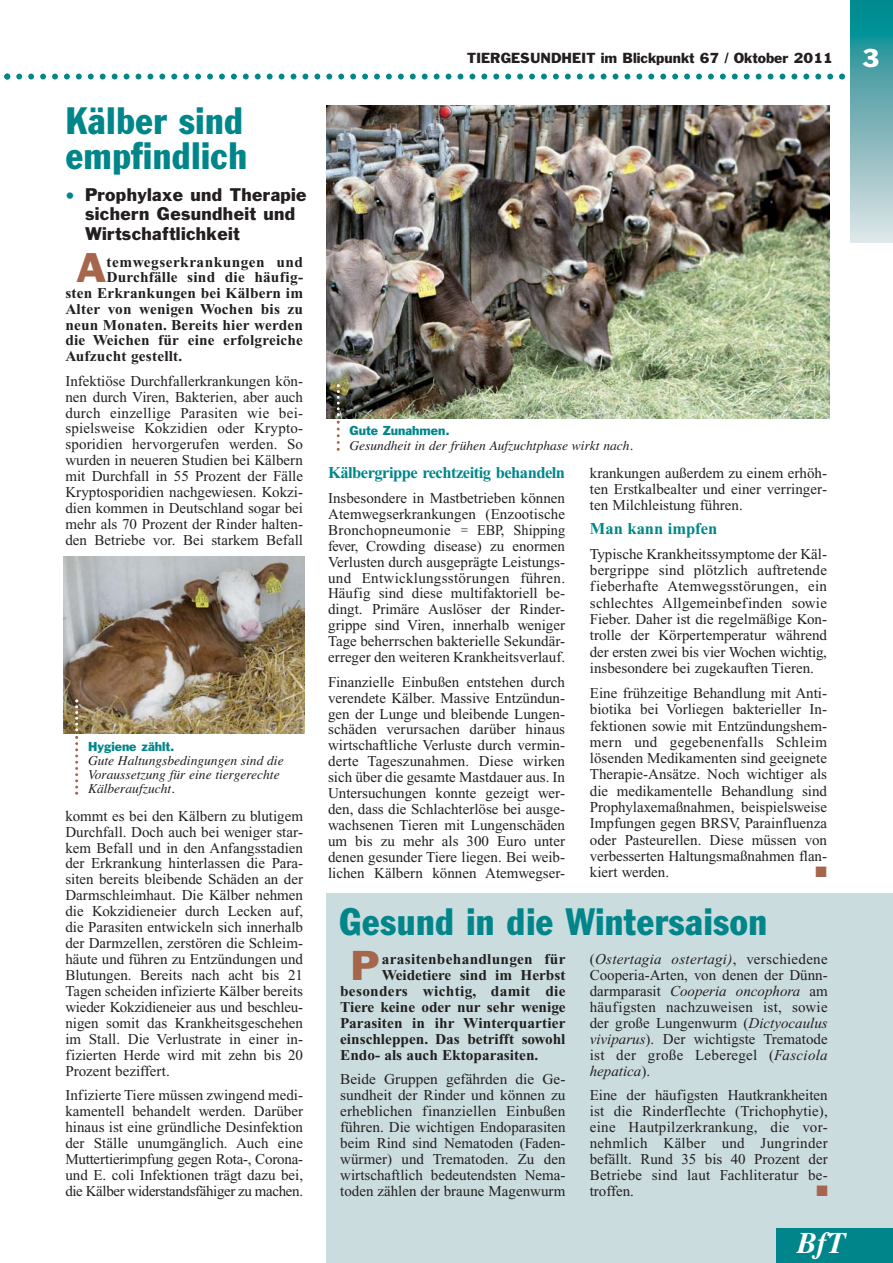
<style>
.page{position:relative;width:893px;height:1263px;background:#fff}
.page>*{position:absolute;margin:0;border:0;box-sizing:border-box;transform-origin:0 0}
.t1{font:38.55px "Franklin Gothic";color:#a6664c}
.t2{font:38.25px "Franklin Gothic";color:#a6664c}
.t3{font:condensed 37.5px/34.5px "Franklin Gothic";letter-spacing:.015em;color:#00868a}
.t4{font:italic 700 30px "Times";color:#fff}
.t5{font:16.95px/19.5px "Franklin Gothic";letter-spacing:.02em;color:#231f20}
.t6{font:700 16.5px "Times New Roman";letter-spacing:-.03em;color:#00868a}
.t7{font:700 16.5px "Times New Roman";color:#00868a}
.t8{font:15px/15.9px "Times New Roman";color:#231f20;text-align:justify}
.t9{font:700 15px "Times New Roman";letter-spacing:.015em;color:#231f20}
.t10{font:700 15px "Times New Roman";letter-spacing:.035em;color:#231f20}
.t11{font:15px "Zapf Dingbats ITC";color:#a6664c}
.t12{font:italic 13.5px/14.2px "Times";color:#231f20}
.t13{font:13.5px "Franklin Gothic";color:#231f20}
.t14{font:12px "Franklin Gothic";color:#00868a}
.s1{color:#00868a}
.s2{font-size:24px;color:#fff}
.s3{font-style:italic}
</style>
<div class="page">
<div style="left:326px;top:894px;width:567px;height:369px;background:#cadcde"></div>
<img style="left:326px;top:105px;width:503px;height:313px">
<svg style="left:337px;top:384px;width:3px;height:67px"></svg>
<svg style="left:4px;top:74px;width:841px;height:6px"></svg>
<svg style="left:850px;top:0;width:43px;height:242px;background:#71b3b8"></svg>
<div style="left:776px;top:1229px;width:117px;height:34px;background:#00868a"></div>
<img style="left:64px;top:556px;width:241px;height:177px">
<svg style="left:75px;top:699px;width:3px;height:96px"></svg>
<h3 class="t3" style="left:66px;top:106px;width:183px">Kälber sind empfindlich</h3>
<p class="t5" style="left:85px;top:186px;width:223px;text-indent:-19px"><span class="s1">•</span> Prophylaxe und Therapie sichern Gesundheit und<br>Wirtschaftlichkeit</p>
<h2 class="t2" style="left:76px;top:254px;width:32px">A</h2>
<p class="t10" style="left:106px;top:257px;width:198px">temwegserkrankungen und</p>
<p class="t9" style="left:106px;top:272px;width:198px">Durchfälle sind die häufig-</p>
<p class="t9" style="left:65px;top:288px;width:239px">sten Erkrankungen bei Kälbern im</p>
<p class="t9" style="left:65px;top:304px;width:239px">Alter von wenigen Wochen bis zu</p>
<p class="t9" style="left:65px;top:320px;width:239px">neun Monaten. Bereits hier werden</p>
<p class="t9" style="left:65px;top:335px;width:239px">die Weichen für eine erfolgreiche</p>
<p class="t9" style="left:65px;top:351px;width:119px">Aufzucht gestellt.</p>
<p class="t8" style="left:65px;top:374px;width:239px">Infektiöse Durchfallerkrankungen kön&shy;nen durch Viren, Bakterien, aber auch durch einzellige Parasiten wie bei&shy;spielsweise Kokzidien oder Krypto&shy;sporidien hervorgerufen werden. So wurden in neueren Studien bei Kälbern mit Durchfall in 55 Prozent der Fälle Kryptosporidien nachgewiesen. Kokzi&shy;dien kommen in Deutschland sogar bei mehr als 70 Prozent der Rinder halten&shy;den Betriebe vor. Bei starkem Befall</p>
<p class="t14" style="left:88px;top:742px;width:88px">Hygiene zählt.</p>
<p class="t12" style="left:88px;top:754px;width:197px">Gute Haltungsbedingungen sind die<br>Voraussetzung für eine tiergerechte<br>Kälberaufzucht.</p>
<p class="t8" style="left:65px;top:809px;width:239px">kommt es bei den Kälbern zu blutigem Durchfall. Doch auch bei weniger star&shy;kem Befall und in den Anfangsstadien der Erkrankung hinterlassen die Para&shy;siten bereits bleibende Schäden an der Darmschleimhaut. Die Kälber nehmen die Kokzidieneier durch Lecken auf, die Parasiten entwickeln sich innerhalb der Darmzellen, zerstören die Schleim&shy;häute und führen zu Entzündungen und Blutungen. Bereits nach acht bis 21<br>Tagen scheiden infizierte Kälber bereits wieder Kokzidieneier aus und beschleu&shy;nigen somit das Krankheitsgeschehen im Stall. Die Verlustrate in einer in&shy;fizierten Herde wird mit zehn bis 20<br>Prozent beziffert.</p>
<p class="t8" style="left:65px;top:1088px;width:239px">Infizierte Tiere müssen zwingend medi&shy;kamentell behandelt werden. Darüber hinaus ist eine gründliche Desinfektion der Ställe unumgänglich. Auch eine Muttertierimpfung gegen Rota-, Corona&shy;und E. coli Infektionen trägt dazu bei, die Kälber widerstandsfähiger zu machen.</p>
<p class="t13" style="left:467px;top:53px;width:414px">TIERGESUNDHEIT im Blickpunkt 67 / Oktober 2011 <span class="s2">3</span></p>
<p class="t14" style="left:350px;top:426px;width:102px">Gute Zunahmen.</p>
<p class="t12" style="left:350px;top:439px;width:285px">Gesundheit in der frühen Aufzuchtphase wirkt nach.</p>
<p class="t6" style="left:328px;top:467px;width:239px">Kälbergrippe rechtzeitig behandeln</p>
<p class="t8" style="left:328px;top:491px;width:239px">Insbesondere in Mastbetrieben können Atemwegserkrankungen (Enzootische Bronchopneumonie = EBP, Shipping fever, Crowding disease) zu enormen Verlusten durch ausgeprägte Leistungs&shy;und Entwicklungsstörungen führen.<br>Häufig sind diese multifaktoriell be&shy;dingt. Primäre Auslöser der Rinder&shy;grippe sind Viren, innerhalb weniger Tage beherrschen bakterielle Sekundär&shy;erreger den weiteren Krankheitsverlauf.</p>
<p class="t8" style="left:328px;top:675px;width:239px">Finanzielle Einbußen entstehen durch verendete Kälber. Massive Entzündun&shy;gen der Lunge und bleibende Lungen&shy;schäden verursachen darüber hinaus wirtschaftliche Verluste durch vermin&shy;derte Tageszunahmen. Diese wirken sich über die gesamte Mastdauer aus. In Untersuchungen konnte gezeigt wer&shy;den, dass die Schlachterlöse bei ausge&shy;wachsenen Tieren mit Lungenschäden um bis zu mehr als 300 Euro unter denen gesunder Tiere liegen. Bei weib&shy;lichen Kälbern können Atemwegser-</p>
<p class="t8" style="left:590px;top:466px;width:239px">krankungen außerdem zu einem erhöh&shy;ten Erstkalbealter und einer verringer&shy;ten Milchleistung führen.</p>
<p class="t7" style="left:590px;top:523px;width:129px">Man kann impfen</p>
<p class="t8" style="left:590px;top:547px;width:239px;line-height:16.4px">Typische Krankheitssymptome der Käl&shy;bergrippe sind plötzlich auftretende fieberhafte Atemwegsstörungen, ein schlechtes Allgemeinbefinden sowie Fieber. Daher ist die regelmäßige Kon&shy;trolle der Körpertemperatur während der ersten zwei bis vier Wochen wichtig, insbesondere bei zugekauften Tieren.</p>
<p class="t8" style="left:590px;top:686px;width:239px;line-height:16.4px">Eine frühzeitige Behandlung mit Anti&shy;biotika bei Vorliegen bakterieller In&shy;fektionen sowie mit Entzündungshem&shy;mern und gegebenenfalls Schleim lösenden Medikamenten sind geeignete Therapie-Ansätze. Noch wichtiger als die medikamentelle Behandlung sind Prophylaxemaßnahmen, beispielsweise Impfungen gegen BRSV, Parainfluenza oder Pasteurellen. Diese müssen von verbesserten Haltungsmaßnahmen flan&shy;kiert werden.</p>
<p class="t11" style="left:815px;top:867px;width:13px">■</p>
<h3 class="t3" style="left:340px;top:907px;width:429px">Gesund in die Wintersaison</h3>
<h1 class="t1" style="left:351px;top:951px;width:30px">P</h1>
<p class="t9" style="left:382px;top:954px;width:185px">arasitenbehandlungen für</p>
<p class="t9" style="left:382px;top:970px;width:185px">Weidetiere sind im Herbst</p>
<p class="t9" style="left:340px;top:986px;width:227px">besonders wichtig, damit die</p>
<p class="t9" style="left:340px;top:1002px;width:227px">Tiere keine oder nur sehr wenige</p>
<p class="t9" style="left:340px;top:1018px;width:227px">Parasiten in ihr Winterquartier</p>
<p class="t9" style="left:340px;top:1034px;width:227px">einschleppen. Das betrifft sowohl</p>
<p class="t9" style="left:340px;top:1049px;width:200px">Endo- als auch Ektoparasiten.</p>
<p class="t8" style="left:340px;top:1072px;width:227px">Beide Gruppen gefährden die Ge&shy;sundheit der Rinder und können zu erheblichen finanziellen Einbußen führen. Die wichtigen Endoparasiten beim Rind sind Nematoden (Faden&shy;würmer) und Trematoden. Zu den wirtschaftlich bedeutendsten Nema&shy;toden zählen der braune Magenwurm</p>
<p class="t8" style="left:590px;top:953px;width:239px">(<span class="s3">Ostertagia ostertagi)</span>, verschiedene Cooperia-Arten, von denen der Dünn&shy;darmparasit <span class="s3">Cooperia oncophora</span> am häufigsten nachzuweisen ist, sowie der große Lungenwurm (<span class="s3">Dictyocaulus viviparus</span>). Der wichtigste Trematode ist der große Leberegel (<span class="s3">Fasciola hepatica</span>).</p>
<p class="t8" style="left:590px;top:1089px;width:239px">Eine der häufigsten Hautkrankheiten ist die Rinderflechte (Trichophytie), eine Hautpilzerkrankung, die vor&shy;nehmlich Kälber und Jungrinder befällt. Rund 35 bis 40 Prozent der Betriebe sind laut Fachliteratur be&shy;troffen.</p>
<p class="t11" style="left:816px;top:1185px;width:13px">■</p>
<h3 class="t4" style="left:797px;top:1232px;width:51px">BfT</h3>
</div>
